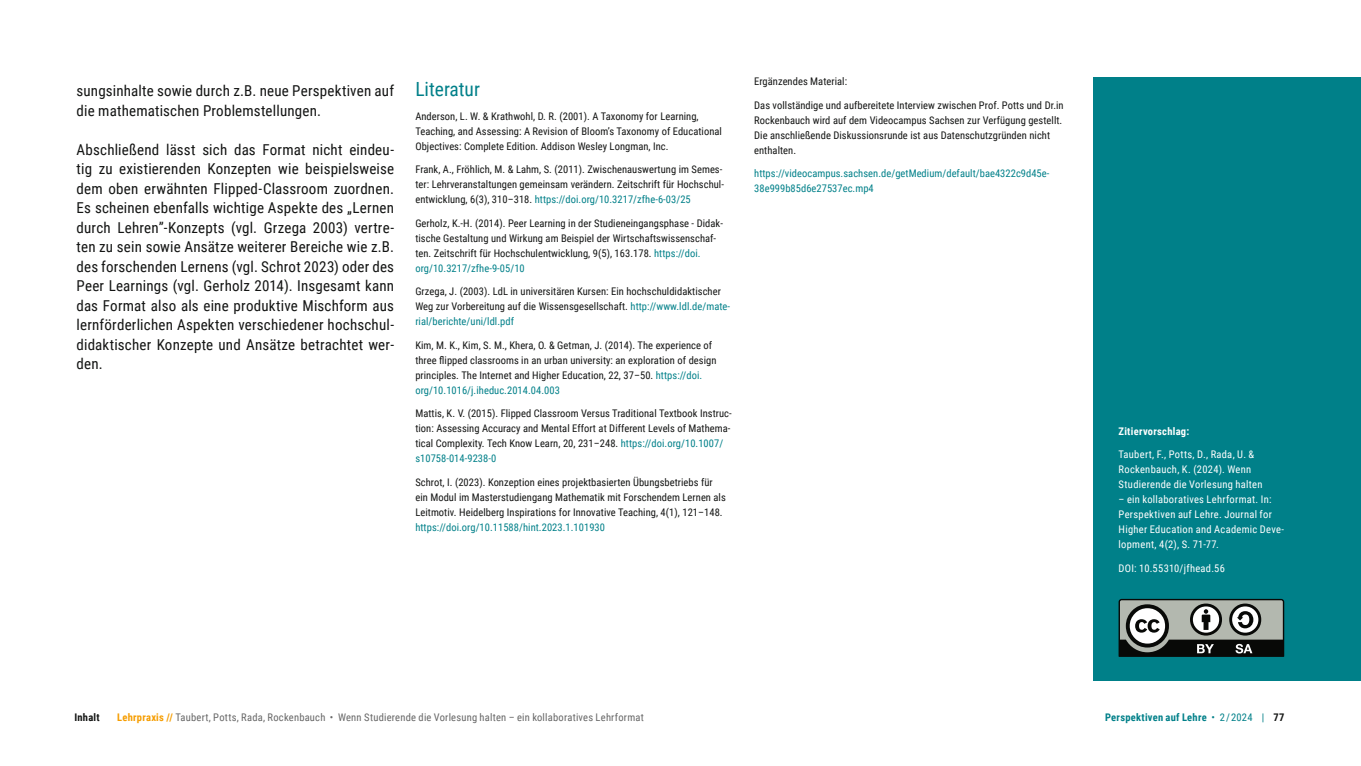
<style>
.page{position:relative;width:1361px;height:766px;background:#fff}
.page>*{position:absolute;margin:0;border:0;box-sizing:border-box;transform-origin:0 0}
.t1{font:19.5px "Roboto Condensed";color:#008089}
.t2{font:15px/19.5px "Roboto Condensed";letter-spacing:.015em;color:#131413}
.t3{font:10.5px/15px "Roboto Condensed";letter-spacing:.005em;color:#131413}
.t4{font:10.5px/15px "Roboto Condensed";letter-spacing:.025em;color:#fff}
.t5{font:10.5px/15px "Roboto Condensed";letter-spacing:.005em;color:#008089}
.t6{font:10.5px "Roboto Condensed";letter-spacing:.02em;color:#666}
.t7{font:700 10.5px "Roboto Condensed";letter-spacing:.025em;color:#008089}
.t8{font:700 10.5px "Roboto Condensed";letter-spacing:.025em;color:#fff}
.t9{font:700 10.5px "Roboto Condensed";letter-spacing:.02em;color:#131413}
.s1{color:#008089}
.s2{font-weight:700;color:#f69d00}
.s3{font-weight:400}
.s4{color:#131413}
</style>
<div class="page">
<div style="left:1094px;top:77px;width:267px;height:603px;background:#008089"></div>
<svg style="left:1118px;top:598px;width:167px;height:59px;background:#757a76"></svg>
<h2 class="t2" style="left:77px;top:80px;width:319px">sungsinhalte sowie durch z.B. neue Perspektiven auf die mathematischen Problemstellungen.</h2>
<p class="t2" style="left:77px;top:139px;width:319px;text-align:justify">Abschließend lässt sich das Format nicht eindeu&shy;tig zu existierenden Konzepten wie beispielsweise dem oben erwähnten Flipped-Classroom zuordnen.<br>Es scheinen ebenfalls wichtige Aspekte des „Lernen durch Lehren”-Konzepts (vgl. Grzega 2003) vertre&shy;ten zu sein sowie Ansätze weiterer Bereiche wie z.B. des forschenden Lernens (vgl. Schrot 2023) oder des Peer Learnings (vgl. Gerholz 2014). Insgesamt kann das Format also als eine produktive Mischform aus lernförderlichen Aspekten verschiedener hochschul&shy;didaktischer Konzepte und Ansätze betrachtet wer&shy;den.</p>
<h1 class="t1" style="left:415px;top:75px;width:66px">Literatur</h1>
<p class="t3" style="left:415px;top:108px;width:308px">Anderson, L. W. &amp; Krathwohl, D. R. (2001). A Taxonomy for Learning,<br>Teaching, and Assessing: A Revision of Bloom’s Taxonomy of Educational<br>Objectives: Complete Edition. Addison Wesley Longman, Inc.</p>
<p class="t3" style="left:415px;top:161px;width:310px">Frank, A., Fröhlich, M. &amp; Lahm, S. (2011). Zwischenauswertung im Semes&shy;ter: Lehrveranstaltungen gemeinsam verändern. Zeitschrift für Hochschul&shy;entwicklung, 6(3), 310–318. <span class="s1">https://doi.org/10.3217/zfhe-6-03/25</span></p>
<p class="t3" style="left:415px;top:215px;width:309px">Gerholz, K.-H. (2014). Peer Learning in der Studieneingangsphase - Didak&shy;tische Gestaltung und Wirkung am Beispiel der Wirtschaftswissenschaf&shy;ten. Zeitschrift für Hochschulentwicklung, 9(5), 163.178. <span class="s1">https://doi. org/10.3217/zfhe-9-05/10</span></p>
<p class="t3" style="left:415px;top:283px;width:316px">Grzega, J. (2003). LdL in universitären Kursen: Ein hochschuldidaktischer<br>Weg zur Vorbereitung auf die Wissensgesellschaft. <span class="s1">http://www.ldl.de/mate&shy;rial/berichte/uni/ldl.pdf</span></p>
<p class="t3" style="left:415px;top:337px;width:303px">Kim, M. K., Kim, S. M., Khera, O. &amp; Getman, J. (2014). The experience of three flipped classrooms in an urban university: an exploration of design principles. The Internet and Higher Education, 22, 37–50. <span class="s1">https://doi. org/10.1016/j.iheduc.2014.04.003</span></p>
<p class="t3" style="left:415px;top:405px;width:318px">Mattis, K. V. (2015). Flipped Classroom Versus Traditional Textbook Instruc&shy;tion: Assessing Accuracy and Mental Effort at Different Levels of Mathema&shy;tical Complexity. Tech Know Learn, 20, 231–248. <span class="s1">https://doi.org/10.1007/ s10758-014-9238-0</span></p>
<p class="t3" style="left:415px;top:474px;width:312px">Schrot, I. (2023). Konzeption eines projektbasierten Übungsbetriebs für ein Modul im Masterstudiengang Mathematik mit Forschendem Lernen als<br>Leitmotiv. Heidelberg Inspirations for Innovative Teaching, 4(1), 121–148.</p>
<p class="t5" style="left:415px;top:519px;width:191px">https://doi.org/10.11588/hint.2023.1.101930</p>
<p class="t3" style="left:754px;top:74px;width:94px">Ergänzendes Material:</p>
<p class="t3" style="left:754px;top:97px;width:311px">Das vollständige und aufbereitete Interview zwischen Prof. Potts und Dr.in Rockenbauch wird auf dem Videocampus Sachsen zur Verfügung gestellt.<br>Die anschließende Diskussionsrunde ist aus Datenschutzgründen nicht enthalten.</p>
<p class="t5" style="left:754px;top:166px;width:297px">https://videocampus.sachsen.de/getMedium/default/bae4322c9d45e-<br>38e999b85d6e27537ec.mp4</p>
<p class="t8" style="left:1118px;top:423px;width:72px">Zitiervorschlag:</p>
<p class="t4" style="left:1118px;top:446px;width:145px">Taubert, F., Potts, D., Rada, U. &amp;<br>Rockenbauch, K. (2024). Wenn<br>Studierende die Vorlesung halten</p>
<p class="t4" style="left:1118px;top:491px;width:167px">– ein kollaboratives Lehrformat. In:<br>Perspektiven auf Lehre. Journal for Higher Education and Academic Deve&shy;lopment, 4(2), S. 71-77.</p>
<p class="t4" style="left:1118px;top:560px;width:108px">DOI: 10.55310/jfhead.56</p>
<p class="t9" style="left:74px;top:709px;width:27px">Inhalt</p>
<p class="t6" style="left:117px;top:709px;width:528px"><span class="s2">Lehrpraxis //</span> Taubert, Potts, Rada, Rockenbauch • Wenn Studierende die Vorlesung halten – ein kollaboratives Lehrformat</p>
<p class="t7" style="left:1105px;top:709px;width:181px">Perspektiven auf Lehre <span class="s3">• 2 / 2024 |</span> <span class="s4">77</span></p>
</div>
